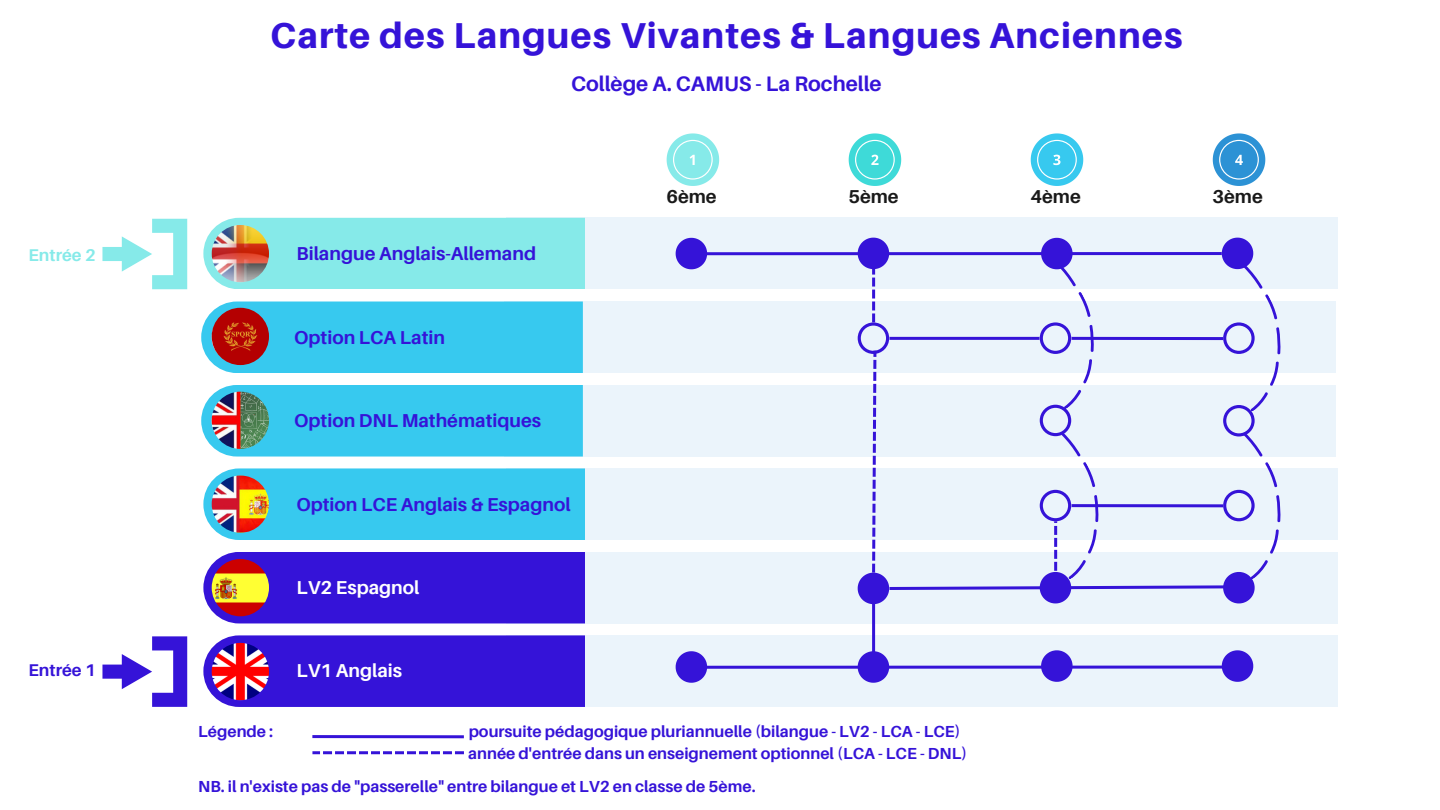
<style>
.page{position:relative;width:1440px;height:810px;background:#fff}
.page>*{position:absolute;margin:0;border:0;box-sizing:border-box;transform-origin:0 0}
.t1{font:800 36px "Aileron";letter-spacing:.03em;color:#3513d8}
.t2{font:700 21px "Aileron";color:#3513d8}
.t3{font:700 18.7px "Aileron";color:#3513d8}
.t4{font:700 18.7px "Aileron";color:#fff}
.t5{font:700 18.7px "Aileron";color:#191919}
.t6{font:700 17px "Aileron";color:#3513d8}
.t7{font:700 17px "Aileron";color:#86eae9}
.t8{font:700 16px/21.8px "Aileron";color:#3513d8}
</style>
<div class="page">
<div style="left:506px;top:218px;width:832px;height:71px;background:#ebf4fb"></div>
<div style="left:203px;top:218px;width:382px;height:71px;background:#86eae9"></div>
<div style="left:506px;top:635px;width:832px;height:72px;background:#ebf4fb"></div>
<div style="left:203px;top:635px;width:382px;height:72px;background:#3513d8"></div>
<div style="left:506px;top:468px;width:832px;height:72px;background:#ebf4fb"></div>
<div style="left:203px;top:468px;width:382px;height:72px;background:#37c9ef"></div>
<div style="left:504px;top:302px;width:832px;height:71px;background:#ebf4fb"></div>
<div style="left:201px;top:302px;width:382px;height:71px;background:#37c9ef"></div>
<svg style="left:667px;top:133px;width:52px;height:53px"></svg>
<svg style="left:849px;top:133px;width:52px;height:53px"></svg>
<svg style="left:1031px;top:133px;width:52px;height:53px"></svg>
<svg style="left:1213px;top:133px;width:52px;height:53px"></svg>
<svg style="left:676px;top:238px;width:31px;height:31px"></svg>
<div style="left:504px;top:385px;width:832px;height:71px;background:#ebf4fb"></div>
<div style="left:201px;top:385px;width:382px;height:71px;background:#37c9ef"></div>
<div style="left:506px;top:552px;width:832px;height:71px;background:#ebf4fb"></div>
<div style="left:203px;top:552px;width:382px;height:71px;background:#3513d8"></div>
<svg style="left:676px;top:651px;width:31px;height:32px"></svg>
<svg style="left:858px;top:651px;width:31px;height:32px"></svg>
<svg style="left:1041px;top:650px;width:32px;height:32px"></svg>
<svg style="left:1222px;top:650px;width:31px;height:32px"></svg>
<hr style="left:695px;top:252px;width:527px;height:3px;background:#3513d8">
<hr style="left:701px;top:666px;width:527px;height:3px;background:#3513d8">
<hr style="left:872px;top:599px;width:3px;height:57px;background:#3513d8">
<svg style="left:858px;top:238px;width:433px;height:366px"></svg>
<svg style="left:102px;top:636px;width:85px;height:71px"></svg>
<svg style="left:102px;top:219px;width:85px;height:70px"></svg>
<hr style="left:312px;top:735px;width:152px;height:3px;background:#3513d8">
<svg style="left:312px;top:751px;width:152px;height:3px"></svg>
<img style="left:212px;top:643px;width:57px;height:57px;border-radius:50%">
<img style="left:212px;top:559px;width:57px;height:57px;border-radius:50%">
<img style="left:212px;top:225px;width:57px;height:57px;border-radius:50%">
<img style="left:212px;top:475px;width:57px;height:58px;border-radius:50%">
<img style="left:212px;top:392px;width:57px;height:57px;border-radius:50%">
<img style="left:212px;top:308px;width:57px;height:57px;border-radius:50%">
<p class="t7" style="left:29px;top:244px;width:69px">Entrée 2</p>
<p class="t6" style="left:29px;top:659px;width:69px">Entrée 1</p>
<h1 class="t1" style="left:270px;top:13px;width:914px">Carte des Langues Vivantes &amp; Langues Anciennes</h1>
<h2 class="t2" style="left:571px;top:70px;width:312px">Collège A. CAMUS - La Rochelle</h2>
<p class="t3" style="left:296px;top:242px;width:241px">Bilangue Anglais-Allemand</p>
<p class="t3" style="left:294px;top:325px;width:152px">Option LCA Latin</p>
<p class="t3" style="left:294px;top:409px;width:248px">Option DNL Mathématiques</p>
<p class="t3" style="left:296px;top:492px;width:276px">Option LCE Anglais &amp; Espagnol</p>
<p class="t4" style="left:296px;top:576px;width:124px">LV2 Espagnol</p>
<p class="t4" style="left:296px;top:659px;width:107px">LV1 Anglais</p>
<p class="t5" style="left:666px;top:185px;width:52px">6ème</p>
<p class="t5" style="left:848px;top:185px;width:52px">5ème</p>
<p class="t5" style="left:1030px;top:185px;width:52px">4ème</p>
<p class="t5" style="left:1212px;top:185px;width:52px">3ème</p>
<p class="t8" style="left:198px;top:720px;width:76px">Légende :</p>
<p class="t8" style="left:468px;top:720px;width:500px">poursuite pédagogique pluriannuelle (bilangue - LV2 - LCA - LCE) année d'entrée dans un enseignement optionnel (LCA - LCE - DNL)</p>
<p class="t8" style="left:198px;top:775px;width:559px">NB. il n'existe pas de "passerelle" entre bilangue et LV2 en classe de 5ème.</p>
</div>
